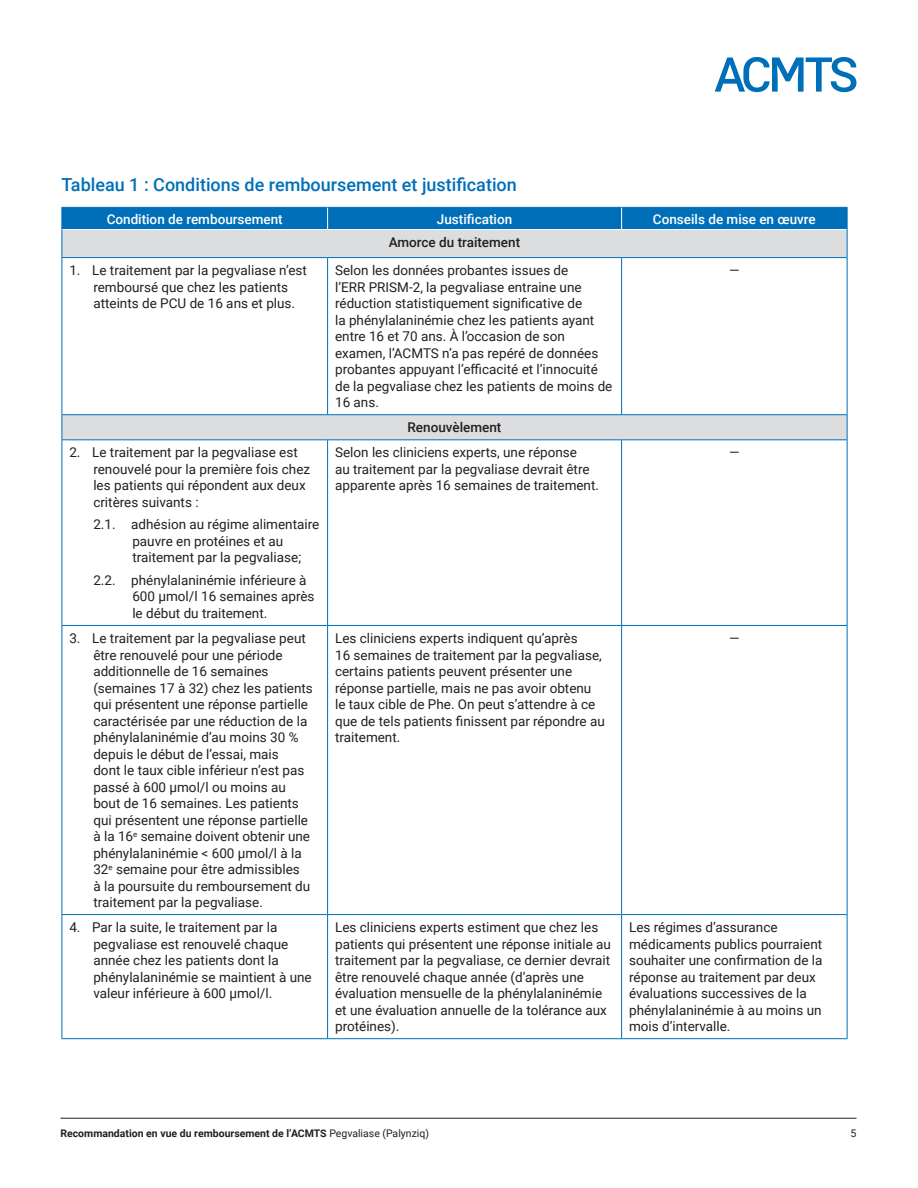
<style>
.page{position:relative;width:918px;height:1188px;background:#fff}
.page>*{position:absolute;margin:0;border:0;box-sizing:border-box;transform-origin:0 0}
.t1{font:500 18px "Roboto";color:#006fb9}
.t2{font:13.5px/16.5px "Roboto";color:#231f20}
.t3{font:500 13.5px "Roboto";color:#fff}
.t4{font:500 13.5px "Roboto";color:#231f20}
.t5{font:700 10.5px "Roboto";color:#231f20}
.t6{font:10.5px "Roboto";color:#231f20}
.s1{font-weight:400}
</style>
<div class="page">
<svg style="left:715px;top:57px;width:141px;height:35px"></svg>
<hr style="left:60px;top:1118px;width:796px;height:1px;background:#231f20">
<svg style="left:63px;top:258px;width:784px;height:181px"></svg>
<hr style="left:62px;top:258px;width:1px;height:156px;background:#006fb9">
<hr style="left:327px;top:258px;width:1px;height:156px;background:#006fb9">
<hr style="left:621px;top:258px;width:1px;height:156px;background:#006fb9">
<hr style="left:847px;top:258px;width:1px;height:156px;background:#006fb9">
<hr style="left:62px;top:440px;width:1px;height:185px;background:#006fb9">
<hr style="left:327px;top:440px;width:1px;height:185px;background:#006fb9">
<hr style="left:621px;top:440px;width:1px;height:185px;background:#006fb9">
<hr style="left:847px;top:440px;width:1px;height:185px;background:#006fb9">
<hr style="left:62px;top:625px;width:266px;height:1px;background:#006fb9">
<hr style="left:62px;top:626px;width:1px;height:288px;background:#006fb9">
<hr style="left:328px;top:625px;width:294px;height:1px;background:#006fb9">
<hr style="left:327px;top:626px;width:1px;height:288px;background:#006fb9">
<hr style="left:622px;top:625px;width:226px;height:1px;background:#006fb9">
<hr style="left:621px;top:626px;width:1px;height:288px;background:#006fb9">
<hr style="left:847px;top:626px;width:1px;height:288px;background:#006fb9">
<hr style="left:62px;top:914px;width:266px;height:1px;background:#006fb9">
<hr style="left:62px;top:915px;width:1px;height:123px;background:#006fb9">
<hr style="left:328px;top:914px;width:294px;height:1px;background:#006fb9">
<hr style="left:327px;top:915px;width:1px;height:123px;background:#006fb9">
<hr style="left:622px;top:914px;width:226px;height:1px;background:#006fb9">
<hr style="left:621px;top:915px;width:1px;height:123px;background:#006fb9">
<hr style="left:847px;top:915px;width:1px;height:123px;background:#006fb9">
<hr style="left:62px;top:257px;width:266px;height:1px;background:#006fb9">
<hr style="left:328px;top:257px;width:294px;height:1px;background:#006fb9">
<hr style="left:622px;top:257px;width:226px;height:1px;background:#006fb9">
<hr style="left:62px;top:414px;width:266px;height:1px;background:#006fb9">
<svg style="left:62px;top:415px;width:1px;height:24px"></svg>
<hr style="left:328px;top:414px;width:294px;height:1px;background:#006fb9">
<hr style="left:622px;top:414px;width:226px;height:1px;background:#006fb9">
<svg style="left:847px;top:415px;width:1px;height:24px"></svg>
<hr style="left:62px;top:439px;width:266px;height:1px;background:#006fb9">
<hr style="left:328px;top:439px;width:294px;height:1px;background:#006fb9">
<hr style="left:622px;top:439px;width:226px;height:1px;background:#006fb9">
<hr style="left:62px;top:1038px;width:266px;height:1px;background:#006fb9">
<hr style="left:328px;top:1038px;width:294px;height:1px;background:#006fb9">
<hr style="left:622px;top:1038px;width:226px;height:1px;background:#006fb9">
<svg style="left:62px;top:207px;width:786px;height:50px;background:#7badce"></svg>
<h1 class="t1" style="left:62px;top:171px;width:457px">Tableau 1 : Conditions de remboursement et justification</h1>
<p class="t3" style="left:107px;top:209px;width:178px">Condition de remboursement</p>
<p class="t3" style="left:437px;top:209px;width:77px">Justification</p>
<p class="t3" style="left:653px;top:209px;width:164px">Conseils de mise en œuvre</p>
<p class="t4" style="left:389px;top:233px;width:133px">Amorce du traitement</p>
<p class="t2" style="left:93px;top:262px;width:215px;text-indent:-24px">1. Le traitement par la pegvaliase n’est remboursé que chez les patients atteints de PCU de 16 ans et plus.</p>
<p class="t2" style="left:335px;top:262px;width:279px">Selon les données probantes issues de<br>l’ERR PRISM-2, la pegvaliase entraine une réduction statistiquement significative de<br>la phénylalaninémie chez les patients ayant entre 16 et 70 ans. À l’occasion de son examen, l’ACMTS n’a pas repéré de données probantes appuyant l’efficacité et l’innocuité de la pegvaliase chez les patients de moins de 16 ans.</p>
<p class="t2" style="left:729px;top:262px;width:12px">—</p>
<p class="t4" style="left:408px;top:418px;width:95px">Renouvèlement</p>
<p class="t2" style="left:93px;top:444px;width:218px;text-indent:-24px">2. Le traitement par la pegvaliase est renouvelé pour la première fois chez les patients qui répondent aux deux critères suivants :</p>
<p class="t2" style="left:132px;top:516px;width:188px;text-indent:-39px">2.1. adhésion au régime alimentaire pauvre en protéines et au traitement par la pegvaliase;</p>
<p class="t2" style="left:132px;top:571px;width:184px;text-indent:-39px">2.2. phénylalaninémie inférieure à<br>600 µmol/l 16 semaines après le début du traitement.</p>
<p class="t2" style="left:335px;top:444px;width:265px">Selon les cliniciens experts, une réponse<br>au traitement par la pegvaliase devrait être apparente après 16 semaines de traitement.</p>
<p class="t2" style="left:729px;top:444px;width:12px">—</p>
<p class="t2" style="left:93px;top:630px;width:221px;text-indent:-24px">3. Le traitement par la pegvaliase peut être renouvelé pour une période additionnelle de 16 semaines (semaines 17 à 32) chez les patients qui présentent une réponse partielle caractérisée par une réduction de la phénylalaninémie d’au moins 30 % depuis le début de l’essai, mais<br>dont le taux cible inférieur n’est pas passé à 600 µmol/l ou moins au bout de 16 semaines. Les patients qui présentent une réponse partielle à la 16<sup>e</sup> semaine doivent obtenir une phénylalaninémie &lt; 600 µmol/l à la 32<sup>e</sup> semaine pour être admissibles<br>à la poursuite du remboursement du traitement par la pegvaliase.</p>
<p class="t2" style="left:335px;top:630px;width:271px">Les cliniciens experts indiquent qu’après<br>16 semaines de traitement par la pegvaliase, certains patients peuvent présenter une réponse partielle, mais ne pas avoir obtenu le taux cible de Phe. On peut s’attendre à ce que de tels patients finissent par répondre au traitement.</p>
<p class="t2" style="left:729px;top:630px;width:12px">—</p>
<p class="t2" style="left:93px;top:919px;width:220px;text-indent:-24px">4. Par la suite, le traitement par la pegvaliase est renouvelé chaque année chez les patients dont la phénylalaninémie se maintient à une valeur inférieure à 600 µmol/l.</p>
<p class="t2" style="left:335px;top:919px;width:277px">Les cliniciens experts estiment que chez les patients qui présentent une réponse initiale au traitement par la pegvaliase, ce dernier devrait être renouvelé chaque année (d’après une évaluation mensuelle de la phénylalaninémie et une évaluation annuelle de la tolérance aux protéines).</p>
<p class="t2" style="left:629px;top:919px;width:195px">Les régimes d’assurance médicaments publics pourraient souhaiter une confirmation de la réponse au traitement par deux évaluations successives de la phénylalaninémie à au moins un mois d’intervalle.</p>
<p class="t5" style="left:60px;top:1126px;width:370px">Recommandation en vue du remboursement de l’ACMTS <span class="s1">Pegvaliase (Palynziq)</span></p>
<p class="t6" style="left:851px;top:1126px;width:7px">5</p>
</div>
